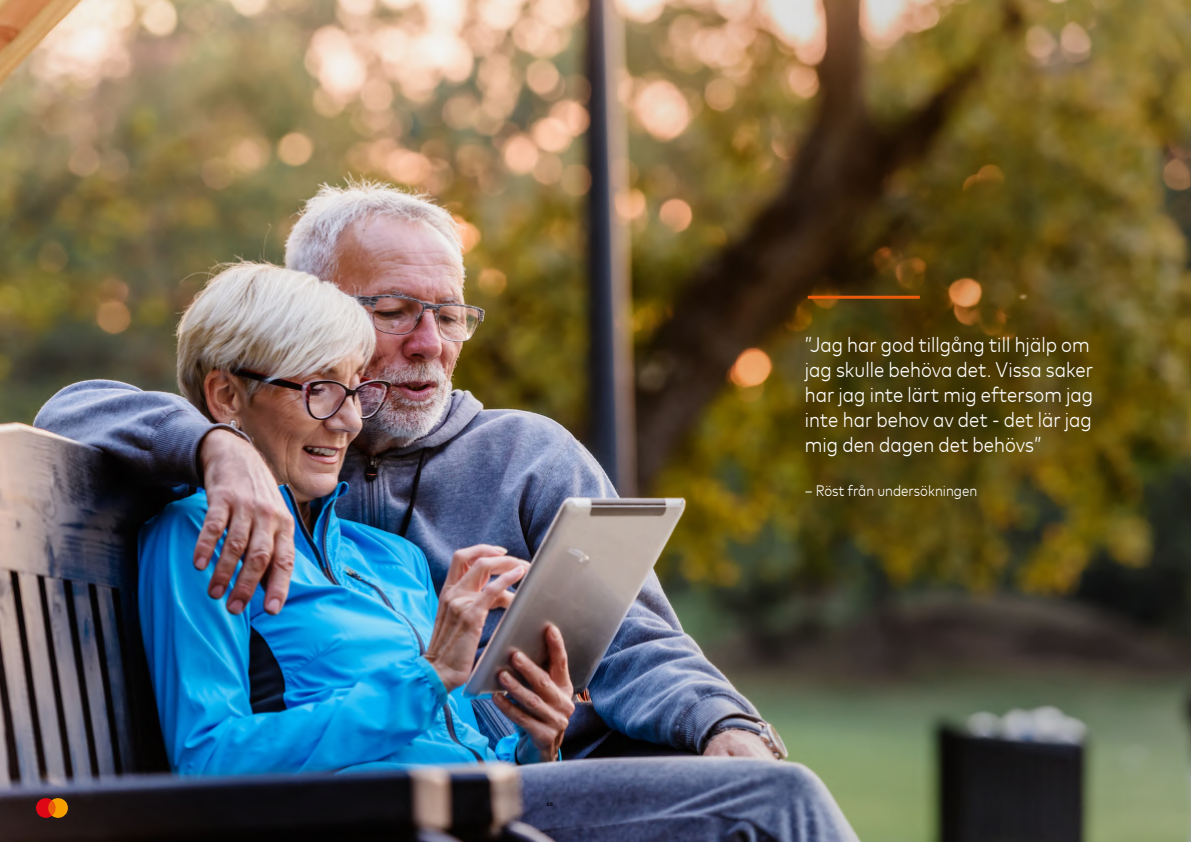
<style>
.page{position:relative;width:1191px;height:842px;background:#fff}
.page>*{position:absolute;margin:0;border:0;box-sizing:border-box;transform-origin:0 0}
.t1{font:300 21px/25px "Mark For MC Nrw";color:#fff}
.t2{font:300 15.1px "Mark For MC Nrw";color:#fff}
.t3{font:700 5px "Mark Offc For MC";color:#000}
</style>
<div class="page">
<img style="left:0;top:0;width:571px;height:842px">
<img style="left:571px;top:0;width:620px;height:842px">
<hr style="left:807px;top:296px;width:113px;height:3px;background:#ea5b0b">
<svg style="left:35px;top:797px;width:33px;height:21px"></svg>
<p class="t3" style="left:546px;top:800px;width:8px">10</p>
<p class="t1" style="left:805px;top:330px;width:290px">”Jag har god tillgång till hjälp om jag skulle behöva det. Vissa saker har jag inte lärt mig eftersom jag inte har behov av det - det lär jag mig den dagen det behövs”</p>
<p class="t2" style="left:805px;top:480px;width:174px">– Röst från undersökningen</p>
</div>
